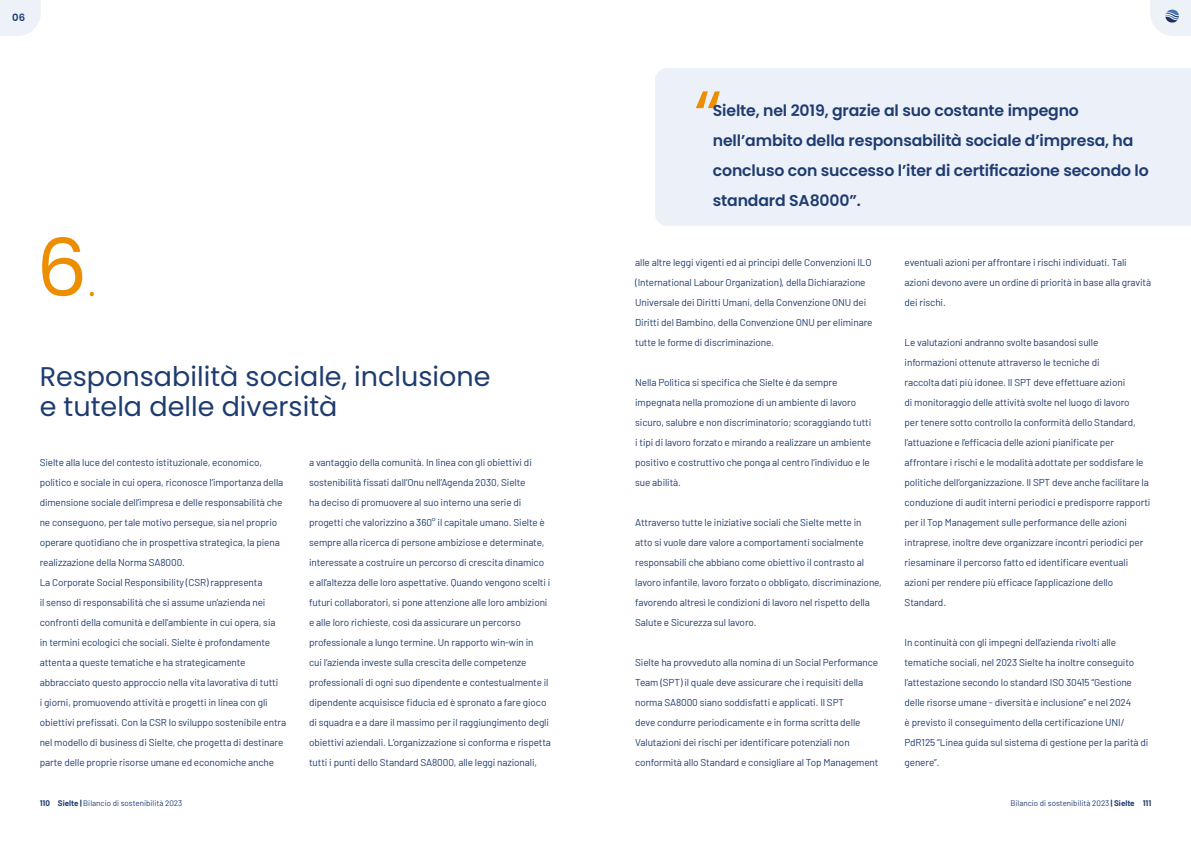
<style>
.page{position:relative;width:1191px;height:842px;background:#fff}
.page>*{position:absolute;margin:0;border:0;box-sizing:border-box;transform-origin:0 0}
.t1{font:80px "Poppins";color:#ed8e00}
.t2{font:73.9px "Poppins";color:#ed8e00}
.t3{font:27px/30px "Poppins";color:#1f3c70}
.t4{font:600 15.7px/30px "Poppins";letter-spacing:-.01em;color:#1f3c70}
.t5{font:10px/20px "Barlow";letter-spacing:-.01em;color:#1f3c70}
.t6{font:600 10px "Poppins";color:#1f3c70}
.t7{font:8px "Barlow";color:#1f3c70}
.s1{font-weight:100}
.s2{font-weight:700}
</style>
<div class="page">
<svg style="left:0;top:0;width:41px;height:36px"></svg>
<svg style="left:1150px;top:0;width:41px;height:36px"></svg>
<div style="left:655px;top:68px;width:536px;height:158px;background:#ecf1f9"></div>
<p class="t6" style="left:12px;top:12px;width:14px">06</p>
<h1 class="t1" style="left:36px;top:222px;width:62px">6<span class="s1">.</span></h1>
<h3 class="t3" style="left:40px;top:362px;width:452px">Responsabilità sociale, inclusione e tutela delle diversità</h3>
<p class="t5" style="left:40px;top:452px;width:248px">Sielte alla luce del contesto istituzionale, economico, politico e sociale in cui opera, riconosce l’importanza della dimensione sociale dell’impresa e delle responsabilità che ne conseguono, per tale motivo persegue, sia nel proprio operare quotidiano che in prospettiva strategica, la piena realizzazione della Norma SA8000.<br>La Corporate Social Responsibility (CSR) rappresenta<br>il senso di responsabilità che si assume un’azienda nei confronti della comunità e dell’ambiente in cui opera, sia<br>in termini ecologici che sociali. Sielte è profondamente attenta a queste tematiche e ha strategicamente abbracciato questo approccio nella vita lavorativa di tutti<br>i giorni, promuovendo attività e progetti in linea con gli obiettivi prefissati. Con la CSR lo sviluppo sostenibile entra nel modello di business di Sielte, che progetta di destinare parte delle proprie risorse umane ed economiche anche</p>
<p class="t5" style="left:309px;top:452px;width:243px">a vantaggio della comunità. In linea con gli obiettivi di sostenibilità fissati dall’Onu nell’Agenda 2030, Sielte<br>ha deciso di promuovere al suo interno una serie di progetti che valorizzino a 360° il capitale umano. Sielte è sempre alla ricerca di persone ambiziose e determinate, interessate a costruire un percorso di crescita dinamico e all’altezza delle loro aspettative. Quando vengono scelti i futuri collaboratori, si pone attenzione alle loro ambizioni e alle loro richieste, così da assicurare un percorso professionale a lungo termine. Un rapporto win-win in<br>cui l’azienda investe sulla crescita delle competenze professionali di ogni suo dipendente e contestualmente il dipendente acquisisce fiducia ed è spronato a fare gioco di squadra e a dare il massimo per il raggiungimento degli obiettivi aziendali. L’organizzazione si conforma e rispetta tutti i punti dello Standard SA8000, alle leggi nazionali,</p>
<h2 class="t2" style="left:694px;top:74px;width:30px">“</h2>
<h3 class="t4" style="left:713px;top:96px;width:437px">Sielte, nel 2019, grazie al suo costante impegno nell’ambito della responsabilità sociale d’impresa, ha concluso con successo l’iter di certificazione secondo lo standard SA8000”.</h3>
<p class="t5" style="left:635px;top:252px;width:239px">alle altre leggi vigenti ed ai principi delle Convenzioni ILO (International Labour Organization), della Dichiarazione Universale dei Diritti Umani, della Convenzione ONU dei Diritti del Bambino, della Convenzione ONU per eliminare tutte le forme di discriminazione.</p>
<p class="t5" style="left:635px;top:372px;width:238px">Nella Politica si specifica che Sielte è da sempre impegnata nella promozione di un ambiente di lavoro sicuro, salubre e non discriminatorio; scoraggiando tutti i tipi di lavoro forzato e mirando a realizzare un ambiente positivo e costruttivo che ponga al centro l’individuo e le sue abilità.</p>
<p class="t5" style="left:635px;top:512px;width:248px">Attraverso tutte le iniziative sociali che Sielte mette in<br>atto si vuole dare valore a comportamenti socialmente responsabili che abbiano come obiettivo il contrasto al lavoro infantile, lavoro forzato o obbligato, discriminazione, favorendo altresì le condizioni di lavoro nel rispetto della Salute e Sicurezza sul lavoro.</p>
<p class="t5" style="left:635px;top:652px;width:245px">Sielte ha provveduto alla nomina di un Social Performance Team (SPT) il quale deve assicurare che i requisiti della norma SA8000 siano soddisfatti e applicati. Il SPT<br>deve condurre periodicamente e in forma scritta delle Valutazioni dei rischi per identificare potenziali non conformità allo Standard e consigliare al Top Management</p>
<p class="t5" style="left:904px;top:252px;width:248px">eventuali azioni per affrontare i rischi individuati. Tali azioni devono avere un ordine di priorità in base alla gravità dei rischi.</p>
<p class="t5" style="left:904px;top:332px;width:247px">Le valutazioni andranno svolte basandosi sulle informazioni ottenute attraverso le tecniche di<br>raccolta dati più idonee. Il SPT deve effettuare azioni<br>di monitoraggio delle attività svolte nel luogo di lavoro<br>per tenere sotto controllo la conformità dello Standard, l’attuazione e l’efficacia delle azioni pianificate per affrontare i rischi e le modalità adottate per soddisfare le politiche dell’organizzazione. Il SPT deve anche facilitare la conduzione di audit interni periodici e predisporre rapporti per il Top Management sulle performance delle azioni intraprese, inoltre deve organizzare incontri periodici per riesaminare il percorso fatto ed identificare eventuali azioni per rendere più efficace l’applicazione dello Standard.</p>
<p class="t5" style="left:904px;top:632px;width:245px">In continuità con gli impegni dell’azienda rivolti alle tematiche sociali, nel 2023 Sielte ha inoltre conseguito l’attestazione secondo lo standard ISO 30415 “Gestione delle risorse umane - diversità e inclusione” e nel 2024<br>è previsto il conseguimento della certificazione UNI/ PdR125 “Linea guida sul sistema di gestione per la parità di genere”.</p>
<p class="t7" style="left:40px;top:797px;width:144px"><span class="s2">110 Sielte |</span> Bilancio di sostenibilità 2023</p>
<p class="t7" style="left:1010px;top:797px;width:142px">Bilancio di sostenibilità 2023 <span class="s2">| Sielte 111</span></p>
</div>
